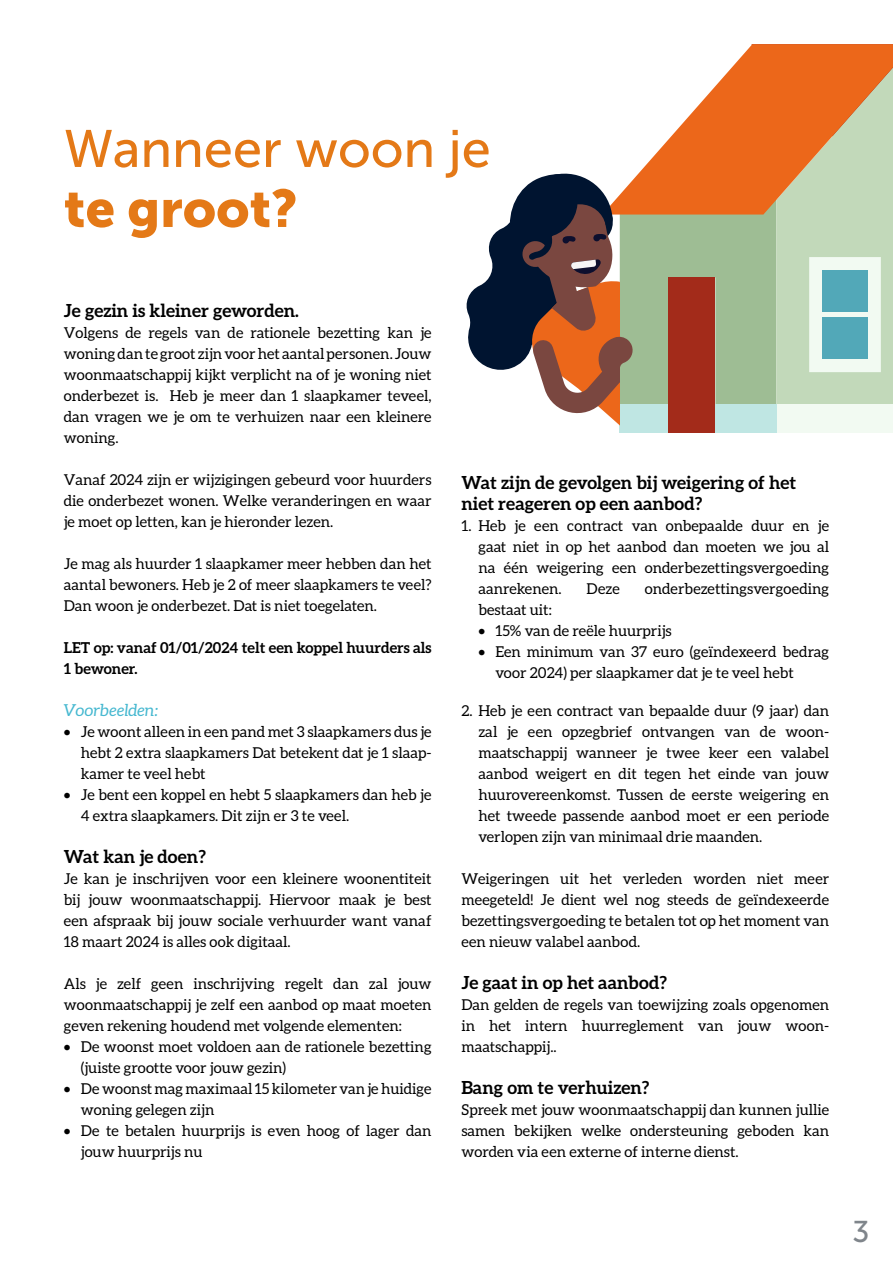
<style>
.page{position:relative;width:893px;height:1263px;background:#fff}
.page>*{position:absolute;margin:0;border:0;box-sizing:border-box;transform-origin:0 0}
.t1{font:52.5px "Museo Sans 500";color:#e47917}
.t2{font:52.5px "Museo Sans 900";color:#e47917}
.t3{font:30px "Museo Sans 500";color:#7f858b}
.t4{font:700 18px/21px "Aleo";color:#000}
.t5{font:italic 16.5px "Aleo";color:#46b8d0}
.t6{font:15px/21px "Aleo";color:#000;text-align:justify}
.t7{font:700 15px/21px "Aleo";color:#000}
</style>
<div class="page">
<svg style="left:466px;top:44px;width:427px;height:389px"></svg>
<h1 class="t1" style="left:64px;top:129px;width:428px">Wanneer woon je</h1>
<h1 class="t2" style="left:64px;top:189px;width:235px">te groot?</h1>
<p class="t4" style="left:64px;top:301px;width:236px">Je gezin is kleiner geworden.</p>
<p class="t6" style="left:64px;top:323px;width:369px">Volgens de regels van de rationele bezetting kan je woning dan te groot zijn voor het aantal personen. Jouw woonmaatschappij kijkt verplicht na of je woning niet onderbezet is. Heb je meer dan 1 slaapkamer teveel, dan vragen we je om te verhuizen naar een kleinere woning.</p>
<p class="t6" style="left:64px;top:470px;width:369px">Vanaf 2024 zijn er wijzigingen gebeurd voor huurders die onderbezet wonen. Welke veranderingen en waar je moet op letten, kan je hieronder lezen.</p>
<p class="t6" style="left:64px;top:554px;width:369px">Je mag als huurder 1 slaapkamer meer hebben dan het aantal bewoners. Heb je 2 of meer slaapkamers te veel?<br>Dan woon je onderbezet. Dat is niet toegelaten.</p>
<p class="t7" style="left:64px;top:638px;width:369px">LET op: vanaf 01/01/2024 telt een koppel huurders als<br>1 bewoner.</p>
<p class="t5" style="left:64px;top:703px;width:96px">Voorbeelden:</p>
<p class="t6" style="left:81px;top:722px;width:352px;text-indent:-17px">• Je woont alleen in een pand met 3 slaapkamers dus je hebt 2 extra slaapkamers Dat betekent dat je 1 slaap&shy;kamer te veel hebt</p>
<p class="t6" style="left:81px;top:785px;width:352px;text-indent:-17px">• Je bent een koppel en hebt 5 slaapkamers dan heb je<br>4 extra slaapkamers. Dit zijn er 3 te veel.</p>
<p class="t4" style="left:64px;top:847px;width:144px">Wat kan je doen?</p>
<p class="t6" style="left:64px;top:869px;width:369px">Je kan je inschrijven voor een kleinere woonentiteit bij jouw woonmaatschappij. Hiervoor maak je best een afspraak bij jouw sociale verhuurder want vanaf 18 maart 2024 is alles ook digitaal.</p>
<p class="t6" style="left:64px;top:974px;width:369px">Als je zelf geen inschrijving regelt dan zal jouw woonmaatschappij je zelf een aanbod op maat moeten geven rekening houdend met volgende elementen:</p>
<p class="t6" style="left:81px;top:1037px;width:352px;text-indent:-17px">• De woonst moet voldoen aan de rationele bezetting (juiste grootte voor jouw gezin)</p>
<p class="t6" style="left:81px;top:1079px;width:352px;text-indent:-17px">• De woonst mag maximaal 15 kilometer van je huidige woning gelegen zijn</p>
<p class="t6" style="left:81px;top:1121px;width:352px;text-indent:-17px">• De te betalen huurprijs is even hoog of lager dan jouw huurprijs nu</p>
<p class="t4" style="left:461px;top:473px;width:336px">Wat zijn de gevolgen bij weigering of het niet reageren op een aanbod?</p>
<p class="t6" style="left:478px;top:516px;width:352px;text-indent:-17px">1. Heb je een contract van onbepaalde duur en je gaat niet in op het aanbod dan moeten we jou al na één weigering een onderbezettingsvergoeding aanrekenen.</p>
<p class="t6" style="left:587px;top:579px;width:35px">Deze</p>
<p class="t6" style="left:645px;top:579px;width:186px">onderbezettingsvergoeding</p>
<p class="t6" style="left:478px;top:600px;width:75px">bestaat uit:</p>
<p class="t6" style="left:478px;top:621px;width:195px">• 15% van de reële huurprijs</p>
<p class="t6" style="left:495px;top:642px;width:335px;text-indent:-17px">• Een minimum van 37 euro (geïndexeerd bedrag voor 2024) per slaapkamer dat je te veel hebt</p>
<p class="t6" style="left:478px;top:701px;width:352px;text-indent:-17px">2. Heb je een contract van bepaalde duur (9 jaar) dan zal je een opzegbrief ontvangen van de woon&shy;maatschappij wanneer je twee keer een valabel aanbod weigert en dit tegen het einde van jouw huurovereenkomst. Tussen de eerste weigering en het tweede passende aanbod moet er een periode verlopen zijn van minimaal drie maanden.</p>
<p class="t6" style="left:461px;top:869px;width:369px">Weigeringen uit het verleden worden niet meer meegeteld! Je dient wel nog steeds de geïndexeerde bezettingsvergoeding te betalen tot op het moment van een nieuw valabel aanbod.</p>
<p class="t4" style="left:461px;top:973px;width:207px">Je gaat in op het aanbod?</p>
<p class="t6" style="left:461px;top:995px;width:369px">Dan gelden de regels van toewijzing zoals opgenomen in het intern huurreglement van jouw woon&shy;maatschappij..</p>
<p class="t4" style="left:461px;top:1078px;width:190px">Bang om te verhuizen?</p>
<p class="t6" style="left:461px;top:1100px;width:369px">Spreek met jouw woonmaatschappij dan kunnen jullie samen bekijken welke ondersteuning geboden kan worden via een externe of interne dienst.</p>
<h2 class="t3" style="left:853px;top:1221px;width:19px">3</h2>
</div>
